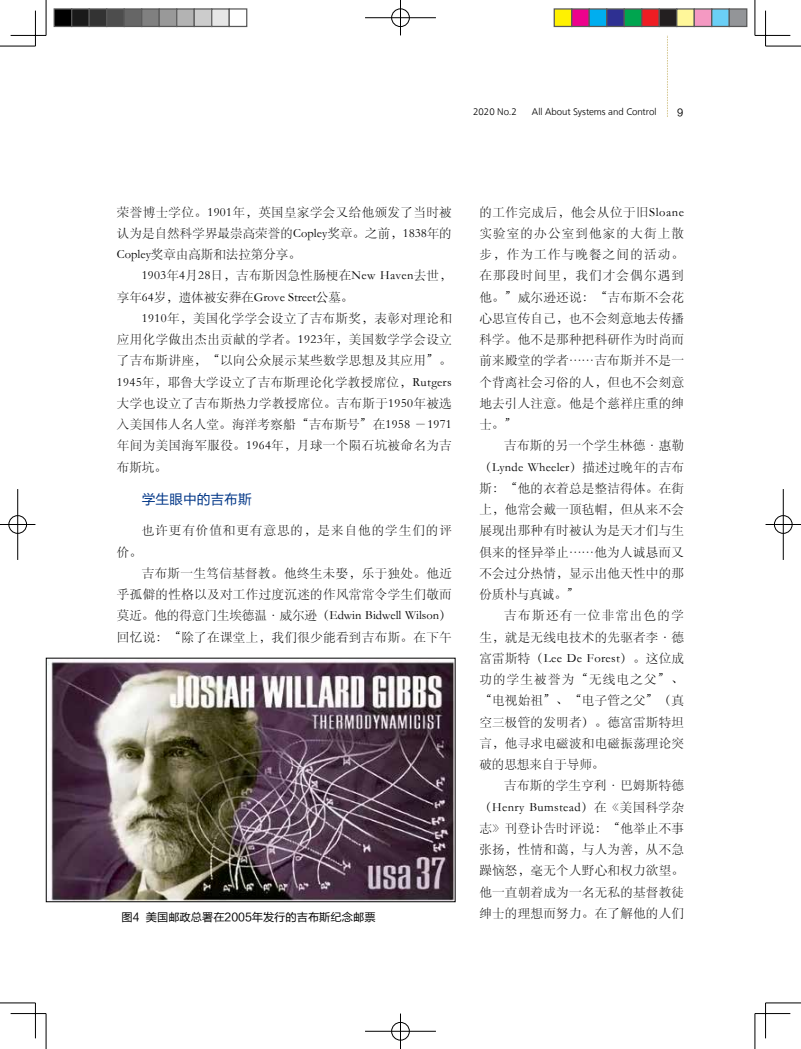
<style>
.page{position:relative;width:801px;height:1049px;background:#fff}
.page>*{position:absolute;margin:0;border:0;box-sizing:border-box;transform-origin:0 0}
.t1{font:13.75px "FZLTHK GBK1 0";color:#003687}
.t2{font:12.5px/21.2px "ST Song";letter-spacing:.025em;color:#000;text-align:justify}
.t3{font:12.5px/21.2px "ST Song";letter-spacing:.08em;color:#000}
.t4{font:11.25px "FZLTHK GBK1 0";color:#000}
.t5{font:300 10px "Front Page";color:#000}
.t6{font:10px "FZLTHK GBK1 0";color:#000}
</style>
<div class="page">
<svg style="left:667px;top:35px;width:1px;height:82px"></svg>
<img style="left:48px;top:661px;width:405px;height:239px">
<hr style="left:0;top:46px;width:35px;height:1px;background:#000">
<hr style="left:765px;top:46px;width:36px;height:1px;background:#000">
<hr style="left:0;top:1003px;width:35px;height:1px;background:#000">
<hr style="left:765px;top:1003px;width:36px;height:1px;background:#000">
<hr style="left:46px;top:0;width:1px;height:35px;background:#000">
<hr style="left:46px;top:1013px;width:1px;height:36px;background:#000">
<hr style="left:755px;top:0;width:1px;height:35px;background:#000">
<hr style="left:755px;top:1013px;width:1px;height:36px;background:#000">
<hr style="left:11px;top:35px;width:35px;height:1px;background:#000">
<hr style="left:755px;top:35px;width:35px;height:1px;background:#000">
<hr style="left:11px;top:1013px;width:35px;height:1px;background:#000">
<hr style="left:755px;top:1013px;width:35px;height:1px;background:#000">
<hr style="left:35px;top:11px;width:1px;height:35px;background:#000">
<hr style="left:35px;top:1003px;width:1px;height:35px;background:#000">
<hr style="left:765px;top:11px;width:1px;height:35px;background:#000">
<hr style="left:765px;top:1003px;width:1px;height:35px;background:#000">
<div style="left:391px;top:8px;width:19px;height:19px;border:2px solid #fff;border-radius:50%"></div>
<hr style="left:365px;top:17px;width:71px;height:2px;background:#fff">
<div style="left:391px;top:9px;width:18px;height:18px;border:1px solid #000;border-radius:50%"></div>
<hr style="left:365px;top:18px;width:71px;height:1px;background:#000">
<hr style="left:400px;top:0;width:1px;height:35px;background:#000">
<div style="left:391px;top:1021px;width:19px;height:20px;border:2px solid #fff;border-radius:50%"></div>
<hr style="left:365px;top:1030px;width:71px;height:2px;background:#fff">
<div style="left:391px;top:1022px;width:18px;height:18px;border:1px solid #000;border-radius:50%"></div>
<hr style="left:365px;top:1031px;width:71px;height:1px;background:#000">
<hr style="left:400px;top:1013px;width:1px;height:36px;background:#000">
<div style="left:8px;top:515px;width:19px;height:19px;border:2px solid #fff;border-radius:50%"></div>
<hr style="left:17px;top:489px;width:2px;height:71px;background:#fff">
<div style="left:9px;top:515px;width:18px;height:18px;border:1px solid #000;border-radius:50%"></div>
<hr style="left:0;top:524px;width:35px;height:1px;background:#000">
<hr style="left:18px;top:489px;width:1px;height:71px;background:#000">
<div style="left:773px;top:515px;width:20px;height:19px;border:2px solid #fff;border-radius:50%"></div>
<hr style="left:782px;top:489px;width:2px;height:71px;background:#fff">
<div style="left:774px;top:515px;width:18px;height:18px;border:1px solid #000;border-radius:50%"></div>
<hr style="left:765px;top:524px;width:36px;height:1px;background:#000">
<hr style="left:783px;top:489px;width:1px;height:71px;background:#000">
<div style="left:54px;top:9px;width:18px;height:17px;background:#000"></div>
<div style="left:54px;top:8px;width:18px;height:19px;border:1px solid #595959"></div>
<div style="left:72px;top:9px;width:17px;height:17px;background:#1a1a1a"></div>
<div style="left:71px;top:8px;width:19px;height:19px;border:1px solid #595959"></div>
<div style="left:89px;top:9px;width:18px;height:17px;background:#333"></div>
<div style="left:89px;top:8px;width:18px;height:19px;border:1px solid #595959"></div>
<div style="left:107px;top:9px;width:17px;height:17px;background:#4d4d4d"></div>
<div style="left:106px;top:8px;width:19px;height:19px;border:1px solid #595959"></div>
<div style="left:124px;top:9px;width:18px;height:17px;background:#666"></div>
<div style="left:124px;top:8px;width:18px;height:19px;border:1px solid #595959"></div>
<div style="left:142px;top:9px;width:17px;height:17px;background:#808080"></div>
<div style="left:141px;top:8px;width:19px;height:19px;border:1px solid #595959"></div>
<div style="left:159px;top:9px;width:18px;height:17px;background:#999"></div>
<div style="left:159px;top:8px;width:18px;height:19px;border:1px solid #595959"></div>
<div style="left:177px;top:9px;width:17px;height:17px;background:#b3b3b3"></div>
<div style="left:176px;top:8px;width:19px;height:19px;border:1px solid #595959"></div>
<div style="left:194px;top:9px;width:18px;height:17px;background:#ccc"></div>
<div style="left:194px;top:8px;width:18px;height:19px;border:1px solid #595959"></div>
<div style="left:212px;top:9px;width:17px;height:17px;background:#e6e6e6"></div>
<div style="left:211px;top:8px;width:19px;height:19px;border:1px solid #595959"></div>
<div style="left:229px;top:8px;width:18px;height:19px;border:1px solid #595959"></div>
<div style="left:554px;top:9px;width:18px;height:17px;background:#fff101"></div>
<div style="left:553px;top:8px;width:19px;height:19px;border:1px solid #595959"></div>
<div style="left:572px;top:9px;width:17px;height:17px;background:#ed028c"></div>
<div style="left:571px;top:8px;width:19px;height:19px;border:1px solid #595959"></div>
<div style="left:589px;top:9px;width:18px;height:17px;background:#00aeef"></div>
<div style="left:588px;top:8px;width:19px;height:19px;border:1px solid #595959"></div>
<div style="left:607px;top:9px;width:17px;height:17px;background:#2e3092"></div>
<div style="left:606px;top:8px;width:19px;height:19px;border:1px solid #595959"></div>
<div style="left:624px;top:9px;width:18px;height:17px;background:#00a54f"></div>
<div style="left:623px;top:8px;width:19px;height:19px;border:1px solid #595959"></div>
<div style="left:642px;top:9px;width:17px;height:17px;background:#ee1d23"></div>
<div style="left:641px;top:8px;width:19px;height:19px;border:1px solid #595959"></div>
<div style="left:659px;top:9px;width:18px;height:17px;background:#231f20"></div>
<div style="left:658px;top:8px;width:19px;height:19px;border:1px solid #595959"></div>
<div style="left:677px;top:9px;width:17px;height:17px;background:#fff79a"></div>
<div style="left:676px;top:8px;width:19px;height:19px;border:1px solid #595959"></div>
<div style="left:694px;top:9px;width:18px;height:17px;background:#f499c2"></div>
<div style="left:693px;top:8px;width:19px;height:19px;border:1px solid #595959"></div>
<div style="left:712px;top:9px;width:17px;height:17px;background:#6bcff6"></div>
<div style="left:711px;top:8px;width:19px;height:19px;border:1px solid #595959"></div>
<div style="left:729px;top:9px;width:18px;height:17px;background:#939598"></div>
<div style="left:728px;top:8px;width:19px;height:19px;border:1px solid #595959"></div>
<p class="t5" style="left:473px;top:105px;width:45px">2020 No.2</p>
<p class="t5" style="left:532px;top:105px;width:126px">All About Systems and Control</p>
<p class="t6" style="left:677px;top:107px;width:8px">9</p>
<p class="t2" style="left:117px;top:201px;width:336px">荣誉博士学位。1901年，英国皇家学会又给他颁发了当时被认为是自然科学界最崇高荣誉的Copley奖章。之前，1838年的Copley奖章由高斯和法拉第分享。</p>
<p class="t2" style="left:117px;top:264px;width:336px;text-indent:25px">1903年4月28日，吉布斯因急性肠梗在New Haven去世，享年64岁，遗体被安葬在Grove Street公墓。</p>
<p class="t2" style="left:117px;top:307px;width:336px;text-indent:25px">1910年，美国化学学会设立了吉布斯奖，表彰对理论和应用化学做出杰出贡献的学者。1923年，美国数学学会设立了吉布斯讲座，“以向公众展示某些数学思想及其应用”。1945年，耶鲁大学设立了吉布斯理论化学教授席位，Rutgers大学也设立了吉布斯热力学教授席位。吉布斯于1950年被选入美国伟人名人堂。海洋考察船“吉布斯号”在1958 －1971年间为美国海军服役。1964年，月球一个陨石坑被命名为吉布斯坑。</p>
<p class="t1" style="left:142px;top:492px;width:112px">学生眼中的吉布斯</p>
<p class="t3" style="left:117px;top:519px;width:336px;text-indent:25px">也许更有价值和更有意思的，是来自他的学生们的评价。</p>
<p class="t2" style="left:117px;top:562px;width:336px;text-indent:25px">吉布斯一生笃信基督教。他终生未娶，乐于独处。他近乎孤僻的性格以及对工作过度沉迷的作风常常令学生们敬而莫近。他的得意门生埃德温·威尔逊（Edwin Bidwell Wilson）回忆说：“除了在课堂上，我们很少能看到吉布斯。在下午</p>
<p class="t4" style="left:122px;top:911px;width:255px">图4 美国邮政总署在2005年发行的吉布斯纪念邮票</p>
<p class="t2" style="left:479px;top:201px;width:206px">的工作完成后，他会从位于旧Sloane实验室的办公室到他家的大街上散步，作为工作与晚餐之间的活动。在那段时间里，我们才会偶尔遇到他。”威尔逊还说：“吉布斯不会花心思宣传自己，也不会刻意地去传播科学。他不是那种把科研作为时尚而前来殿堂的学者……吉布斯并不是一个背离社会习俗的人，但也不会刻意地去引人注意。他是个慈祥庄重的绅士。”</p>
<p class="t2" style="left:479px;top:434px;width:206px;text-indent:25px">吉布斯的另一个学生林德·惠勒（Lynde Wheeler）描述过晚年的吉布斯：“他的衣着总是整洁得体。在街上，他常会戴一顶毡帽，但从来不会展现出那种有时被认为是天才们与生俱来的怪异举止……他为人诚恳而又不会过分热情，显示出他天性中的那份质朴与真诚。”</p>
<p class="t2" style="left:479px;top:604px;width:206px;text-indent:25px">吉布斯还有一位非常出色的学生，就是无线电技术的先驱者李·德富雷斯特（Lee De Forest）。这位成功的学生被誉为“无线电之父”、“电视始祖”、“电子管之父”（真空三极管的发明者）。德富雷斯特坦言，他寻求电磁波和电磁振荡理论突破的思想来自于导师。</p>
<p class="t2" style="left:479px;top:774px;width:206px;text-indent:25px">吉布斯的学生亨利·巴姆斯特德（Henry Bumstead）在《美国科学杂志》刊登讣告时评说：“他举止不事张扬，性情和蔼，与人为善，从不急躁恼怒，毫无个人野心和权力欲望。他一直朝着成为一名无私的基督教徒绅士的理想而努力。在了解他的人们</p>
</div>
